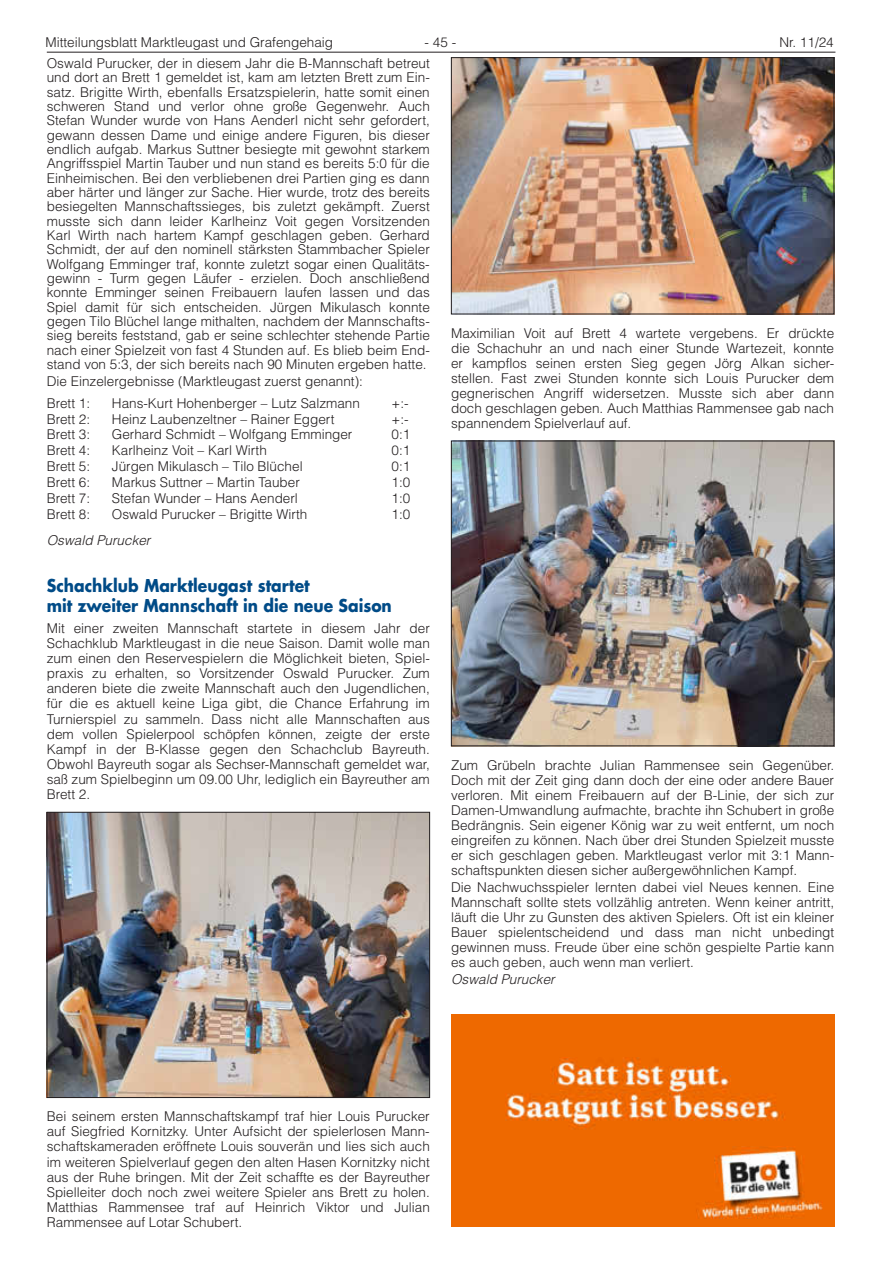
<style>
.page{position:relative;width:881px;height:1263px;background:#fff}
.page>*{position:absolute;margin:0;border:0;box-sizing:border-box;transform-origin:0 0}
.t1{font:700 17.25px/19.5px "Futura LT";color:#004b87;scale:.9 1}
.t2{font:300 13.5px/15px "Helvetica LT";color:#231f20;text-align:justify}
.t3{font:italic 300 13.5px "Helvetica LT";color:#231f20}
</style>
<div class="page">
<hr style="left:47px;top:52px;width:788px;height:1px;background:#231f20">
<img style="left:453px;top:59px;width:378px;height:253px">
<div style="left:451px;top:57px;width:382px;height:257px;border:1px solid #231f20"></div>
<img style="left:453px;top:443px;width:378px;height:301px">
<div style="left:451px;top:441px;width:382px;height:305px;border:1px solid #231f20"></div>
<img style="left:49px;top:814px;width:378px;height:282px">
<div style="left:47px;top:812px;width:382px;height:286px;border:1px solid #231f20"></div>
<img style="left:451px;top:1014px;width:382px;height:213px">
<img style="left:688px;top:1129px;width:145px;height:98px">
<p class="t2" style="left:45px;top:34px;width:289px">Mitteilungsblatt Marktleugast und Grafengehaig</p>
<p class="t2" style="left:424px;top:34px;width:33px">- 45 -</p>
<p class="t2" style="left:779px;top:34px;width:56px">Nr. 11/24</p>
<p class="t2" style="left:47px;top:56px;width:384px;line-height:14.2px">Oswald Purucker, der in diesem Jahr die B-Mannschaft betreut und dort an Brett 1 gemeldet ist, kam am letzten Brett zum Ein&shy;satz. Brigitte Wirth, ebenfalls Ersatzspielerin, hatte somit einen schweren Stand und verlor ohne große Gegenwehr. Auch Stefan Wunder wurde von Hans Aenderl nicht sehr gefordert, gewann dessen Dame und einige andere Figuren, bis dieser endlich aufgab. Markus Suttner besiegte mit gewohnt starkem Angriffsspiel Martin Tauber und nun stand es bereits 5:0 für die Einheimischen. Bei den verbliebenen drei Partien ging es dann aber härter und länger zur Sache. Hier wurde, trotz des bereits besiegelten Mannschaftssieges, bis zuletzt gekämpft. Zuerst musste sich dann leider Karlheinz Voit gegen Vorsitzenden Karl Wirth nach hartem Kampf geschlagen geben. Gerhard Schmidt, der auf den nominell stärksten Stammbacher Spieler Wolfgang Emminger traf, konnte zuletzt sogar einen Qualitäts&shy;gewinn - Turm gegen Läufer - erzielen. Doch anschließend konnte Emminger seinen Freibauern laufen lassen und das Spiel damit für sich entscheiden. Jürgen Mikulasch konnte gegen Tilo Blüchel lange mithalten, nachdem der Mannschafts&shy;sieg bereits feststand, gab er seine schlechter stehende Partie nach einer Spielzeit von fast 4 Stunden auf. Es blieb beim End&shy;stand von 5:3, der sich bereits nach 90 Minuten ergeben hatte.</p>
<p class="t2" style="left:47px;top:370px;width:317px;line-height:21.5px">Die Einzelergebnisse (Marktleugast zuerst genannt):<br>Brett 1:</p>
<p class="t2" style="left:112px;top:395px;width:249px">Hans-Kurt Hohenberger – Lutz Salzmann</p>
<p class="t2" style="left:391px;top:395px;width:19px">+:-</p>
<p class="t2" style="left:47px;top:411px;width:45px">Brett 2:</p>
<p class="t2" style="left:112px;top:411px;width:224px">Heinz Laubenzeltner – Rainer Eggert</p>
<p class="t2" style="left:391px;top:411px;width:19px">+:-</p>
<p class="t2" style="left:47px;top:427px;width:45px">Brett 3:</p>
<p class="t2" style="left:112px;top:427px;width:242px">Gerhard Schmidt – Wolfgang Emminger</p>
<p class="t2" style="left:391px;top:427px;width:20px">0:1</p>
<p class="t2" style="left:47px;top:443px;width:45px">Brett 4:</p>
<p class="t2" style="left:112px;top:443px;width:156px">Karlheinz Voit – Karl Wirth</p>
<p class="t2" style="left:391px;top:443px;width:20px">0:1</p>
<p class="t2" style="left:47px;top:459px;width:45px">Brett 5:</p>
<p class="t2" style="left:112px;top:459px;width:192px">Jürgen Mikulasch – Tilo Blüchel</p>
<p class="t2" style="left:391px;top:459px;width:20px">0:1</p>
<p class="t2" style="left:47px;top:475px;width:45px">Brett 6:</p>
<p class="t2" style="left:112px;top:475px;width:189px">Markus Suttner – Martin Tauber</p>
<p class="t2" style="left:391px;top:475px;width:20px">1:0</p>
<p class="t2" style="left:47px;top:490px;width:45px">Brett 7:</p>
<p class="t2" style="left:112px;top:490px;width:187px">Stefan Wunder – Hans Aenderl</p>
<p class="t2" style="left:391px;top:490px;width:20px">1:0</p>
<p class="t2" style="left:47px;top:506px;width:45px">Brett 8:</p>
<p class="t2" style="left:112px;top:506px;width:197px">Oswald Purucker – Brigitte Wirth</p>
<p class="t2" style="left:391px;top:506px;width:20px">1:0</p>
<p class="t3" style="left:47px;top:532px;width:105px">Oswald Purucker</p>
<p class="t1" style="left:47px;top:576px;width:385px">Schachklub Marktleugast startet<br>mit zweiter Mannschaft in die neue Saison</p>
<p class="t2" style="left:47px;top:621px;width:384px">Mit einer zweiten Mannschaft startete in diesem Jahr der Schachklub Marktleugast in die neue Saison. Damit wolle man zum einen den Reservespielern die Möglichkeit bieten, Spiel&shy;praxis zu erhalten, so Vorsitzender Oswald Purucker. Zum anderen biete die zweite Mannschaft auch den Jugendlichen, für die es aktuell keine Liga gibt, die Chance Erfahrung im Turnierspiel zu sammeln. Dass nicht alle Mannschaften aus dem vollen Spielerpool schöpfen können, zeigte der erste Kampf in der B-Klasse gegen den Schachclub Bayreuth.<br>Obwohl Bayreuth sogar als Sechser-Mannschaft gemeldet war, saß zum Spielbeginn um 09.00 Uhr, lediglich ein Bayreuther am Brett 2.</p>
<p class="t2" style="left:451px;top:325px;width:384px">Maximilian Voit auf Brett 4 wartete vergebens. Er drückte die Schachuhr an und nach einer Stunde Wartezeit, konnte er kampflos seinen ersten Sieg gegen Jörg Alkan sicher&shy;stellen. Fast zwei Stunden konnte sich Louis Purucker dem gegnerischen Angriff widersetzen. Musste sich aber dann doch geschlagen geben. Auch Matthias Rammensee gab nach spannendem Spielverlauf auf.</p>
<p class="t2" style="left:451px;top:757px;width:384px">Zum Grübeln brachte Julian Rammensee sein Gegenüber.<br>Doch mit der Zeit ging dann doch der eine oder andere Bauer verloren. Mit einem Freibauern auf der B-Linie, der sich zur Damen-Umwandlung aufmachte, brachte ihn Schubert in große Bedrängnis. Sein eigener König war zu weit entfernt, um noch eingreifen zu können. Nach über drei Stunden Spielzeit musste er sich geschlagen geben. Marktleugast verlor mit 3:1 Mann&shy;schaftspunkten diesen sicher außergewöhnlichen Kampf.</p>
<p class="t2" style="left:451px;top:879px;width:384px">Die Nachwuchsspieler lernten dabei viel Neues kennen. Eine Mannschaft sollte stets vollzählig antreten. Wenn keiner antritt, läuft die Uhr zu Gunsten des aktiven Spielers. Oft ist ein kleiner Bauer spielentscheidend und dass man nicht unbedingt gewinnen muss. Freude über eine schön gespielte Partie kann es auch geben, auch wenn man verliert.</p>
<p class="t3" style="left:451px;top:971px;width:105px">Oswald Purucker</p>
<p class="t2" style="left:47px;top:1109px;width:384px">Bei seinem ersten Mannschaftskampf traf hier Louis Purucker auf Siegfried Kornitzky. Unter Aufsicht der spielerlosen Mann&shy;schaftskameraden eröffnete Louis souverän und lies sich auch im weiteren Spielverlauf gegen den alten Hasen Kornitzky nicht aus der Ruhe bringen. Mit der Zeit schaffte es der Bayreuther Spielleiter doch noch zwei weitere Spieler ans Brett zu holen.<br>Matthias Rammensee traf auf Heinrich Viktor und Julian Rammensee auf Lotar Schubert.</p>
</div>
